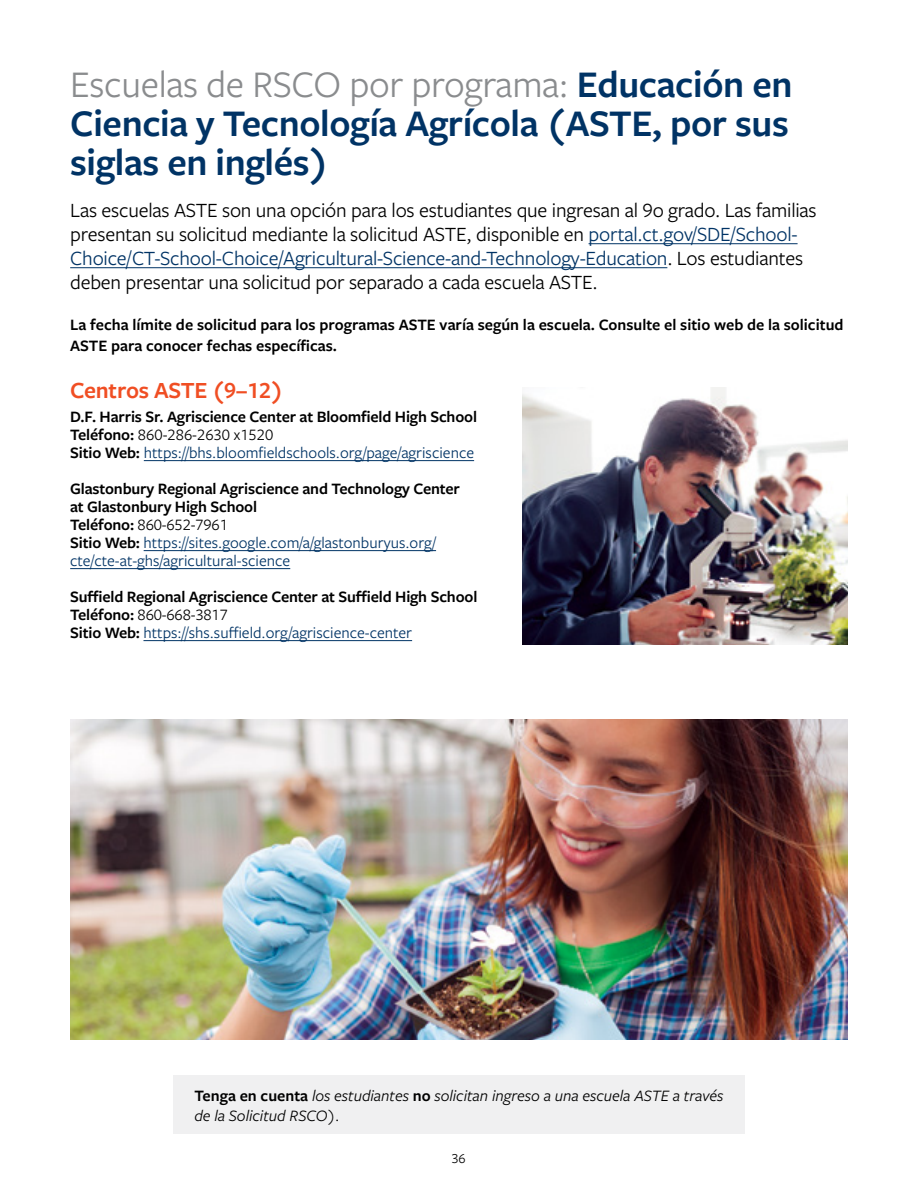
<style>
.page{position:relative;width:918px;height:1188px;background:#fff}
.page>*{position:absolute;margin:0;border:0;box-sizing:border-box;transform-origin:0 0}
.blue_headlines{font:600 39px/39px "Freight Sans Pro";letter-spacing:-.01em;color:#003365;text-align:justify}
.orange_subheads{font:600 24px "Freight Sans Pro";letter-spacing:-.01em;color:#f04e23}
.section_lead_in{font:21px/24px "Freight Sans Pro";letter-spacing:-.01em;color:#000}
.blue_headlines-2{font:600 16.5px/18px "Freight Sans Pro";letter-spacing:-.01em;color:#000}
.blue_headlines-3{font:16.5px/18px "Freight Sans Pro";color:#003365}
.black_second_sub{font:600 16.5px/21px "Freight Sans Pro";color:#000}
.bold_footnotes{font:italic 16.5px/19.5px "Freight Sans Pro";color:#000}
.blue_headlines-4{font:16.5px "Freight Sans Pro";color:#000}
.t1{font:14.25px "Freight Sans Pro";color:#000}
.s1{font-weight:400;color:#8a8c8e}
.s2{color:#003365}
.s3{font-weight:600}
.s4{font-weight:600;color:#000}
.s5{font-weight:400}
.s6{font-weight:600;font-style:normal}
</style>
<div class="page">
<hr style="left:589px;top:243px;width:209px;height:1px;background:#003365">
<hr style="left:70px;top:267px;width:597px;height:1px;background:#003365">
<hr style="left:144px;top:460px;width:330px;height:1px;background:#003365">
<hr style="left:144px;top:550px;width:292px;height:1px;background:#003365">
<hr style="left:70px;top:568px;width:220px;height:1px;background:#003365">
<hr style="left:143px;top:640px;width:269px;height:1px;background:#003365">
<div style="left:173px;top:1076px;width:572px;height:58px;background:#f0f0f1"></div>
<img style="left:70px;top:720px;width:778px;height:320px">
<img style="left:523px;top:387px;width:325px;height:258px">
<h1 class="blue_headlines" style="left:70px;top:64px;width:724px"><span class="s1">Escuelas de RSCO por programa:</span> Educación en Ciencia y Tecnología Agrícola (ASTE, por sus siglas en inglés)</h1>
<p class="section_lead_in" style="left:70px;top:197px;width:748px">Las escuelas ASTE son una opción para los estudiantes que ingresan al 9o grado. Las familias presentan su solicitud mediante la solicitud ASTE, disponible en <span class="s2">portal.ct.gov/SDE/School-Choice/CT-School-Choice/Agricultural-Science-and-Technology-Education</span>. Los estudiantes deben presentar una solicitud por separado a cada escuela ASTE.</p>
<h3 class="black_second_sub" style="left:70px;top:314px;width:775px">La fecha límite de solicitud para los programas ASTE varía según la escuela. Consulte el sitio web de la solicitud<br>ASTE para conocer fechas específicas.</h3>
<h2 class="orange_subheads" style="left:70px;top:374px;width:214px">Centros ASTE (9–12)</h2>
<h1 class="blue_headlines-2" style="left:70px;top:407px;width:408px">D.F. Harris Sr. Agriscience Center at Bloomfield High School</h1>
<h1 class="blue_headlines-4" style="left:70px;top:424px;width:205px"><span class="s3">Teléfono:</span> 860-286-2630 x1520</h1>
<h1 class="blue_headlines-3" style="left:70px;top:443px;width:405px"><span class="s4">Sitio Web:</span> https://bhs.bloomfieldschools.org/page/agriscience</h1>
<h1 class="blue_headlines-2" style="left:70px;top:479px;width:391px">Glastonbury Regional Agriscience and Technology Center</h1>
<h1 class="blue_headlines-2" style="left:70px;top:497px;width:188px">at Glastonbury High School<br>Teléfono: <span class="s5">860-652-7961</span></h1>
<h1 class="blue_headlines-3" style="left:70px;top:533px;width:367px"><span class="s4">Sitio Web:</span> https://sites.google.com/a/glastonburyus.org/ cte/cte-at-ghs/agricultural-science</h1>
<h1 class="blue_headlines-2" style="left:70px;top:587px;width:409px">Suffield Regional Agriscience Center at Suffield High School<br>Teléfono: <span class="s5">860-668-3817</span></h1>
<h1 class="blue_headlines-3" style="left:70px;top:623px;width:343px"><span class="s4">Sitio Web:</span> https://shs.suffield.org/agriscience-center</h1>
<h3 class="bold_footnotes" style="left:194px;top:1085px;width:531px"><span class="s6">Tenga en cuenta</span> los estudiantes <span class="s6">no</span> solicitan ingreso a una escuela ASTE a través de la Solicitud RSCO).</h3>
<p class="t1" style="left:451px;top:1149px;width:16px">36</p>
</div>
